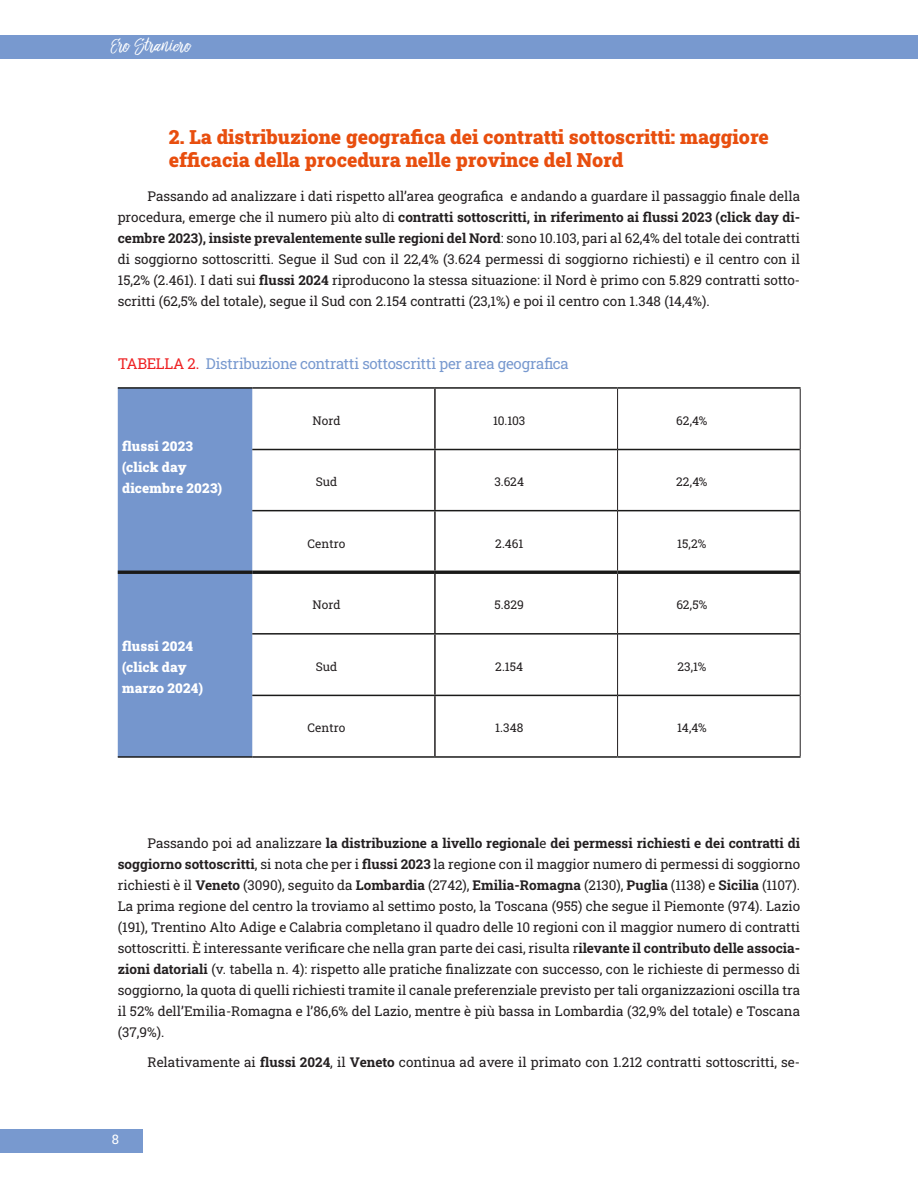
<style>
.page{position:relative;width:918px;height:1188px;background:#fff}
.page>*{position:absolute;margin:0;border:0;box-sizing:border-box;transform-origin:0 0}
.Titolo_senza_numero{font:900 19.5px/23.4px "Roboto Slab";color:#e84e0e}
.t1{font:19.5px "Bringshoot";letter-spacing:.005em;color:#fff}
.t2{font:15px "Roboto Slab";letter-spacing:-.015em;color:#7899cf}
.t3{font:13.5px/21px "Roboto Slab";color:#231f20;text-align:justify}
.t4{font:900 13.5px/21px "Roboto Slab";letter-spacing:.015em;color:#fff}
.t5{font:13.05px "Roboto Slab";color:#fff}
.t6{font:12px "Roboto Slab";color:#231f20}
.s1{font-weight:700}
.s2{color:#ee2123}
</style>
<div class="page">
<div style="left:0;top:35px;width:918px;height:23px;background:#7899cf"></div>
<div style="left:0;top:1129px;width:143px;height:23px;background:#7899cf"></div>
<svg style="left:252px;top:389px;width:548px;height:367px"></svg>
<div style="left:118px;top:389px;width:134px;height:367px;background:#7596cd"></div>
<hr style="left:434px;top:389px;width:2px;height:60px;background:#231f20">
<hr style="left:434px;top:450px;width:2px;height:60px;background:#231f20">
<hr style="left:434px;top:511px;width:2px;height:60px;background:#231f20">
<hr style="left:434px;top:574px;width:2px;height:59px;background:#231f20">
<hr style="left:434px;top:635px;width:2px;height:60px;background:#231f20">
<hr style="left:434px;top:696px;width:2px;height:60px;background:#231f20">
<hr style="left:252px;top:449px;width:183px;height:1px;background:#1a1a19">
<hr style="left:435px;top:449px;width:182px;height:1px;background:#1a1a19">
<hr style="left:618px;top:449px;width:182px;height:1px;background:#1a1a19">
<hr style="left:252px;top:510px;width:183px;height:1px;background:#1a1a19">
<hr style="left:435px;top:510px;width:182px;height:1px;background:#1a1a19">
<hr style="left:618px;top:510px;width:182px;height:1px;background:#1a1a19">
<hr style="left:252px;top:633px;width:183px;height:2px;background:#1a1a19">
<hr style="left:435px;top:633px;width:182px;height:2px;background:#1a1a19">
<hr style="left:618px;top:633px;width:182px;height:2px;background:#1a1a19">
<hr style="left:252px;top:695px;width:183px;height:1px;background:#1a1a19">
<hr style="left:435px;top:695px;width:182px;height:1px;background:#1a1a19">
<hr style="left:618px;top:695px;width:182px;height:1px;background:#1a1a19">
<hr style="left:118px;top:756px;width:134px;height:2px;background:#1a1a19">
<hr style="left:252px;top:756px;width:183px;height:2px;background:#1a1a19">
<hr style="left:435px;top:756px;width:183px;height:2px;background:#1a1a19">
<hr style="left:618px;top:756px;width:183px;height:2px;background:#1a1a19">
<hr style="left:617px;top:389px;width:1px;height:61px;background:#231f20">
<hr style="left:617px;top:450px;width:1px;height:61px;background:#231f20">
<hr style="left:617px;top:511px;width:1px;height:60px;background:#231f20">
<hr style="left:617px;top:574px;width:1px;height:60px;background:#231f20">
<hr style="left:617px;top:634px;width:1px;height:61px;background:#231f20">
<hr style="left:617px;top:695px;width:1px;height:61px;background:#231f20">
<hr style="left:800px;top:389px;width:1px;height:61px;background:#231f20">
<hr style="left:800px;top:450px;width:1px;height:61px;background:#231f20">
<hr style="left:800px;top:511px;width:1px;height:61px;background:#231f20">
<hr style="left:800px;top:572px;width:1px;height:62px;background:#231f20">
<hr style="left:800px;top:634px;width:1px;height:61px;background:#231f20">
<hr style="left:800px;top:695px;width:1px;height:61px;background:#231f20">
<hr style="left:252px;top:571px;width:183px;height:3px;background:#1a1a19">
<hr style="left:435px;top:571px;width:183px;height:3px;background:#1a1a19">
<hr style="left:618px;top:571px;width:182px;height:3px;background:#1a1a19">
<hr style="left:118px;top:571px;width:134px;height:3px;background:#1a1a19">
<hr style="left:118px;top:387px;width:134px;height:2px;background:#1a1a19">
<hr style="left:252px;top:387px;width:183px;height:2px;background:#1a1a19">
<hr style="left:435px;top:387px;width:183px;height:2px;background:#1a1a19">
<hr style="left:618px;top:387px;width:183px;height:2px;background:#1a1a19">
<h1 class="t1" style="left:112px;top:34px;width:81px">Ero Straniero</h1>
<p class="Titolo_senza_numero" style="left:169px;top:125px;width:602px">2. La distribuzione geografica dei contratti sottoscritti: maggiore efficacia della procedura nelle province del Nord</p>
<p class="t3" style="left:118px;top:185px;width:684px;text-indent:30px">Passando ad analizzare i dati rispetto all’area geografica e andando a guardare il passaggio finale della procedura, emerge che il numero più alto di <span class="s1">contratti sottoscritti, in riferimento ai flussi 2023 (click day di&shy;cembre 2023), insiste prevalentemente sulle regioni del Nord</span>: sono 10.103, pari al 62,4% del totale dei contratti di soggiorno sottoscritti. Segue il Sud con il 22,4% (3.624 permessi di soggiorno richiesti) e il centro con il 15,2% (2.461). I dati sui <span class="s1">flussi 2024</span> riproducono la stessa situazione: il Nord è primo con 5.829 contratti sotto&shy;scritti (62,5% del totale), segue il Sud con 2.154 contratti (23,1%) e poi il centro con 1.348 (14,4%).</p>
<p class="t2" style="left:118px;top:353px;width:453px"><span class="s2">TABELLA 2.</span> Distribuzione contratti sottoscritti per area geografica</p>
<p class="t4" style="left:122px;top:436px;width:102px">flussi 2023 (click day dicembre 2023)</p>
<p class="t4" style="left:122px;top:635px;width:82px">flussi 2024 (click day marzo 2024)</p>
<p class="t6" style="left:313px;top:412px;width:29px">Nord</p>
<p class="t6" style="left:493px;top:412px;width:34px">10.103</p>
<p class="t6" style="left:676px;top:412px;width:33px">62,4%</p>
<p class="t6" style="left:316px;top:474px;width:23px">Sud</p>
<p class="t6" style="left:494px;top:474px;width:31px">3.624</p>
<p class="t6" style="left:676px;top:474px;width:33px">22,4%</p>
<p class="t6" style="left:308px;top:535px;width:39px">Centro</p>
<p class="t6" style="left:495px;top:535px;width:30px">2.461</p>
<p class="t6" style="left:677px;top:535px;width:31px">15,2%</p>
<p class="t6" style="left:313px;top:597px;width:29px">Nord</p>
<p class="t6" style="left:495px;top:597px;width:31px">5.829</p>
<p class="t6" style="left:676px;top:597px;width:33px">62,5%</p>
<p class="t6" style="left:316px;top:658px;width:23px">Sud</p>
<p class="t6" style="left:495px;top:658px;width:30px">2.154</p>
<p class="t6" style="left:677px;top:658px;width:30px">23,1%</p>
<p class="t6" style="left:308px;top:720px;width:39px">Centro</p>
<p class="t6" style="left:495px;top:720px;width:30px">1.348</p>
<p class="t6" style="left:677px;top:720px;width:31px">14,4%</p>
<p class="t3" style="left:118px;top:832px;width:684px;text-indent:30px">Passando poi ad analizzare <span class="s1">la distribuzione a livello regional</span>e <span class="s1">dei permessi richiesti e dei contratti di soggiorno sottoscritti</span>, si nota che per i <span class="s1">flussi 2023</span> la regione con il maggior numero di permessi di soggiorno richiesti è il <span class="s1">Veneto</span> (3090), seguito da <span class="s1">Lombardia</span> (2742), <span class="s1">Emilia-Romagna</span> (2130), <span class="s1">Puglia</span> (1138) e <span class="s1">Sicilia</span> (1107).<br>La prima regione del centro la troviamo al settimo posto, la Toscana (955) che segue il Piemonte (974). Lazio (191), Trentino Alto Adige e Calabria completano il quadro delle 10 regioni con il maggior numero di contratti sottoscritti. È interessante verificare che nella gran parte dei casi, risulta r<span class="s1">ilevante il contributo delle associa&shy;zioni datoriali</span> (v. tabella n. 4): rispetto alle pratiche finalizzate con successo, con le richieste di permesso di soggiorno, la quota di quelli richiesti tramite il canale preferenziale previsto per tali organizzazioni oscilla tra il 52% dell’Emilia-Romagna e l’86,6% del Lazio, mentre è più bassa in Lombardia (32,9% del totale) e Toscana (37,9%).</p>
<p class="t3" style="left:148px;top:1051px;width:654px">Relativamente ai <span class="s1">flussi 2024</span>, il <span class="s1">Veneto</span> continua ad avere il primato con 1.212 contratti sottoscritti, se-</p>
<p class="t5" style="left:112px;top:1131px;width:9px">8</p>
</div>
